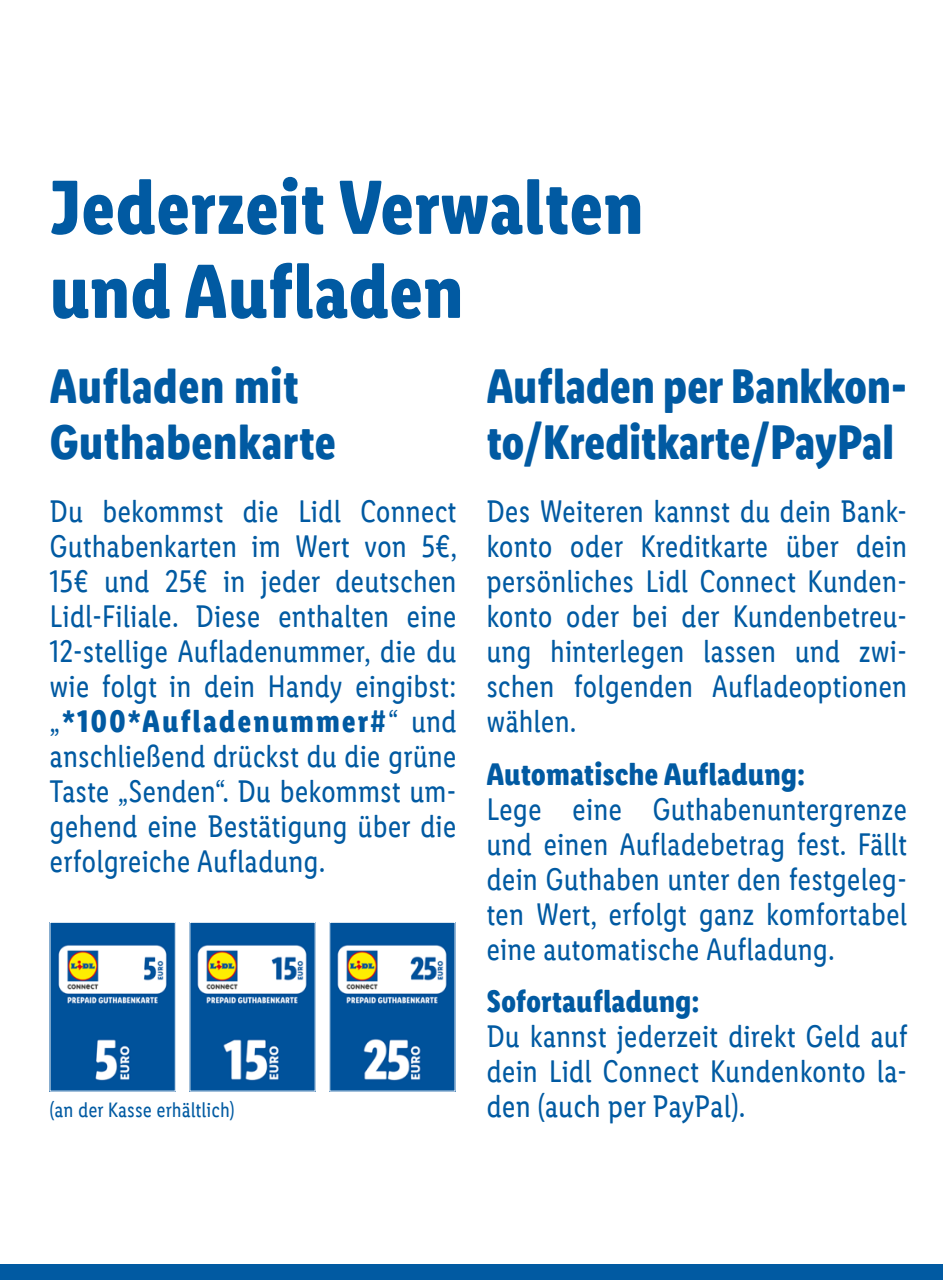
<style>
.page{position:relative;width:943px;height:1280px;background:#fff}
.page>*{position:absolute;margin:0;border:0;box-sizing:border-box;transform-origin:0 0}
.t1{font:700 77px/84px "Lidl Font Cond Pro";color:#015aa2}
.t2{font:700 49px/56px "Lidl Font Cond Pro";letter-spacing:-.01em;color:#015aa2}
.t3{font:31.5px/35px "Lidl Font Cond Pro";color:#015aa2;text-align:justify}
.t4{font:700 31.5px "Lidl Font Cond Pro";color:#015aa2}
.t5{font:21px "Lidl Font Cond Pro";color:#015aa2}
.s1{font-weight:700}
</style>
<div class="page">
<img style="left:52px;top:924px;width:122px;height:165px">
<div style="left:50px;top:922px;width:126px;height:169px;border:1px solid #fff"></div>
<img style="left:191px;top:924px;width:122px;height:165px">
<img style="left:331px;top:924px;width:122px;height:165px">
<div style="left:0;top:1264px;width:943px;height:16px;background:#015aa2"></div>
<h1 class="t1" style="left:50px;top:165px;width:595px">Jederzeit Verwalten und Aufladen</h1>
<h2 class="t2" style="left:50px;top:358px;width:288px">Aufladen mit<br>Guthabenkarte</h2>
<p class="t3" style="left:50px;top:494px;width:409px">Du bekommst die Lidl Connect Guthabenkarten im Wert von 5€, 15€ und 25€ in jeder deutschen Lidl-Filiale. Diese enthalten eine 12-stellige Aufladenummer, die du wie folgt in dein Handy eingibst: „<span class="s1">*100*Aufladenummer#</span>“ und anschließend drückst du die grüne Taste „Senden“. Du bekommst um&shy;gehend eine Bestätigung über die erfolgreiche Aufladung.</p>
<p class="t5" style="left:50px;top:1098px;width:187px">(an der Kasse erhältlich)</p>
<h2 class="t2" style="left:486px;top:358px;width:422px">Aufladen per Bankkon&shy;to/Kreditkarte/PayPal</h2>
<p class="t3" style="left:486px;top:494px;width:422px">Des Weiteren kannst du dein Bank&shy;konto oder Kreditkarte über dein persönliches Lidl Connect Kunden&shy;konto oder bei der Kundenbetreu&shy;ung hinterlegen lassen und zwi&shy;schen folgenden Aufladeoptionen wählen.</p>
<p class="t4" style="left:486px;top:755px;width:320px">Automatische Aufladung:</p>
<p class="t3" style="left:486px;top:791px;width:422px">Lege eine Guthabenuntergrenze und einen Aufladebetrag fest. Fällt dein Guthaben unter den festgeleg&shy;ten Wert, erfolgt ganz komfortabel eine automatische Aufladung.</p>
<p class="t4" style="left:486px;top:983px;width:215px">Sofortaufladung:</p>
<p class="t3" style="left:486px;top:1019px;width:423px">Du kannst jederzeit direkt Geld auf dein Lidl Connect Kundenkonto la&shy;den (auch per PayPal).</p>
</div>
